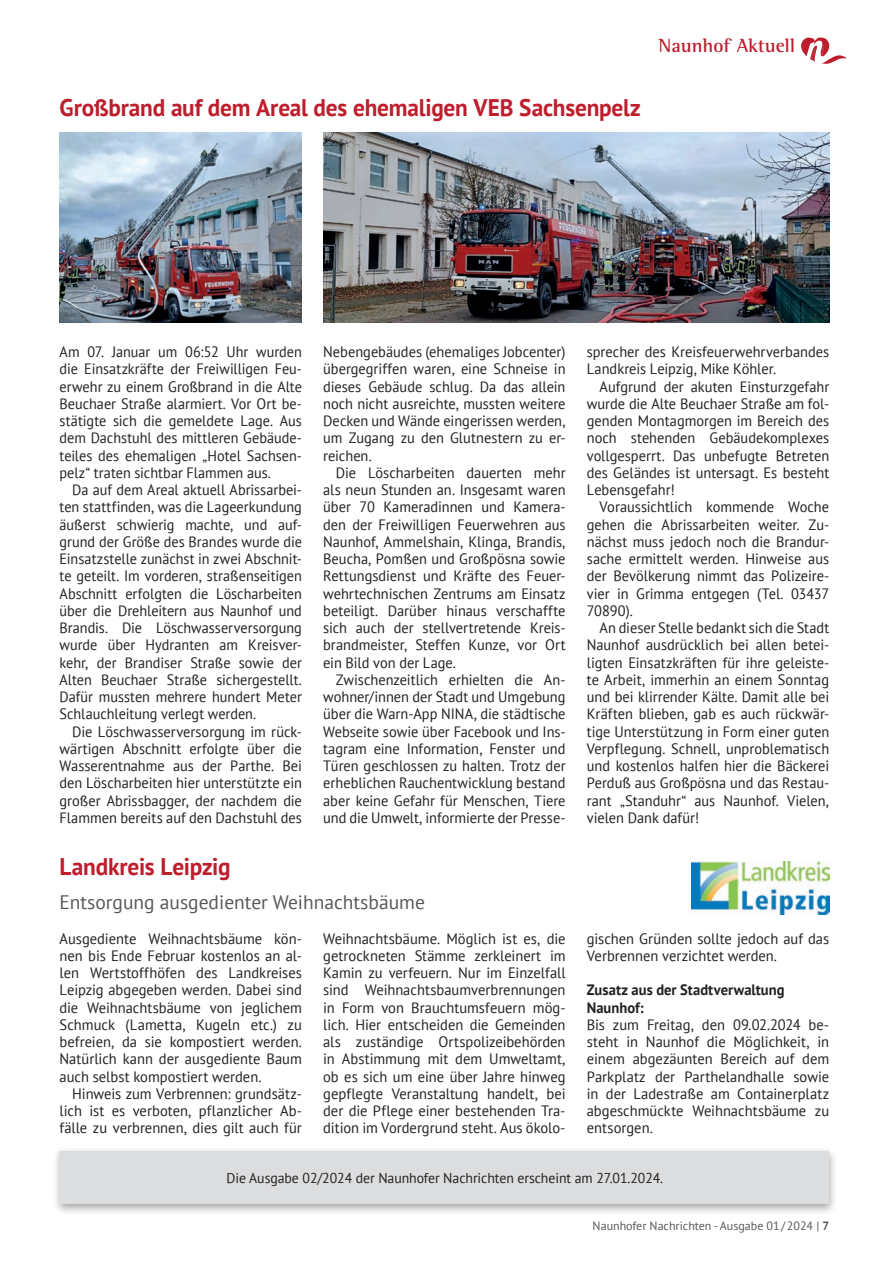
<style>
.page{position:relative;width:893px;height:1263px;background:#fff}
.page>*{position:absolute;margin:0;border:0;box-sizing:border-box;transform-origin:0 0}
.t1{font:700 24px "PT Sans";letter-spacing:-.01em;color:#be1d2c}
.t2{font:19.5px "PT Sans";color:#57585a}
.t3{font:700 19.5px "Rotis Semi Serif Std";letter-spacing:.005em;color:#be1d2c}
.t4{font:15px/17.2px "PT Sans";color:#231f20;text-align:justify;scale:.96 1}
.t5{font:15px/17.2px "PT Sans";color:#231f20;text-align:justify}
.t6{font:15px/17.2px "PT Sans";color:#231f20;text-align:justify;scale:.95 1}
.t7{font:700 15px/17.2px "PT Sans";color:#231f20}
.t8{font:14.25px "PT Sans";letter-spacing:-.005em;color:#231f20}
.t9{font:12px "PT Sans";color:#57585a}
.s1{font-weight:700}
</style>
<div class="page">
<svg style="left:801px;top:37px;width:46px;height:27px"></svg>
<img style="left:692px;top:861px;width:137px;height:53px">
<div style="left:52px;top:1147px;width:786px;height:69px;background:#231f20;opacity:.4"></div>
<div style="left:60px;top:1151px;width:769px;height:52px;background:#dcdddf"></div>
<img style="left:323px;top:133px;width:506px;height:190px">
<img style="left:60px;top:133px;width:242px;height:190px">
<h2 class="t3" style="left:659px;top:34px;width:138px">Naunhof Aktuell</h2>
<h1 class="t1" style="left:60px;top:91px;width:583px">Großbrand auf dem Areal des ehemaligen VEB Sachsenpelz</h1>
<p class="t6" style="left:60px;top:343px;width:257px">Am 07. Januar um 06:52 Uhr wurden die Einsatzkräfte der Freiwilligen Feu&shy;erwehr zu einem Großbrand in die Alte Beuchaer Straße alarmiert. Vor Ort be&shy;stätigte sich die gemeldete Lage. Aus dem Dachstuhl des mittleren Gebäude&shy;teiles des ehemaligen „Hotel Sachsen&shy;pelz“ traten sichtbar Flammen aus.</p>
<p class="t6" style="left:60px;top:481px;width:257px;text-indent:13px">Da auf dem Areal aktuell Abrissarbei&shy;ten stattfinden, was die Lageerkundung äußerst schwierig machte, und auf&shy;grund der Größe des Brandes wurde die Einsatzstelle zunächst in zwei Abschnit&shy;te geteilt. Im vorderen, straßenseitigen Abschnitt erfolgten die Löscharbeiten über die Drehleitern aus Naunhof und Brandis. Die Löschwasserversorgung wurde über Hydranten am Kreisver&shy;kehr, der Brandiser Straße sowie der Alten Beuchaer Straße sichergestellt.<br>Dafür mussten mehrere hundert Meter Schlauchleitung verlegt werden.</p>
<p class="t4" style="left:60px;top:722px;width:254px;text-indent:13px">Die Löschwasserversorgung im rück&shy;wärtigen Abschnitt erfolgte über die Wasserentnahme aus der Parthe. Bei den Löscharbeiten hier unterstützte ein großer Abrissbagger, der nachdem die Flammen bereits auf den Dachstuhl des</p>
<p class="t4" style="left:323px;top:343px;width:254px">Nebengebäudes (ehemaliges Jobcenter) übergegriffen waren, eine Schneise in dieses Gebäude schlug. Da das allein noch nicht ausreichte, mussten weitere Decken und Wände eingerissen werden, um Zugang zu den Glutnestern zu er&shy;reichen.</p>
<p class="t4" style="left:323px;top:464px;width:254px;text-indent:13px">Die Löscharbeiten dauerten mehr als neun Stunden an. Insgesamt waren über 70 Kameradinnen und Kamera&shy;den der Freiwilligen Feuerwehren aus Naunhof, Ammelshain, Klinga, Brandis, Beucha, Pomßen und Großpösna sowie Rettungsdienst und Kräfte des Feuer&shy;wehrtechnischen Zentrums am Einsatz beteiligt. Darüber hinaus verschaffte sich auch der stellvertretende Kreis&shy;brandmeister, Steffen Kunze, vor Ort ein Bild von der Lage.</p>
<p class="t4" style="left:323px;top:671px;width:254px;text-indent:13px">Zwischenzeitlich erhielten die An&shy;wohner/innen der Stadt und Umgebung über die Warn-App NINA, die städtische Webseite sowie über Facebook und Ins&shy;tagram eine Information, Fenster und Türen geschlossen zu halten. Trotz der erheblichen Rauchentwicklung bestand aber keine Gefahr für Menschen, Tiere und die Umwelt, informierte der Presse-</p>
<h1 class="t1" style="left:60px;top:850px;width:173px">Landkreis Leipzig</h1>
<h2 class="t2" style="left:60px;top:890px;width:367px">Entsorgung ausgedienter Weihnachtsbäume</h2>
<p class="t4" style="left:587px;top:343px;width:254px">sprecher des Kreisfeuerwehrverbandes<br>Landkreis Leipzig, Mike Köhler.</p>
<p class="t4" style="left:587px;top:377px;width:254px;text-indent:13px">Aufgrund der akuten Einsturzgefahr wurde die Alte Beuchaer Straße am fol&shy;genden Montagmorgen im Bereich des noch stehenden Gebäudekomplexes vollgesperrt. Das unbefugte Betreten des Geländes ist untersagt. Es besteht Lebensgefahr!</p>
<p class="t4" style="left:587px;top:498px;width:254px;text-indent:13px">Voraussichtlich kommende Woche gehen die Abrissarbeiten weiter. Zu&shy;nächst muss jedoch noch die Brandur&shy;sache ermittelt werden. Hinweise aus der Bevölkerung nimmt das Polizeire&shy;vier in Grimma entgegen (Tel. 03437<br>70890).</p>
<p class="t4" style="left:587px;top:619px;width:254px;text-indent:13px">An dieser Stelle bedankt sich die Stadt Naunhof ausdrücklich bei allen betei&shy;ligten Einsatzkräften für ihre geleiste&shy;te Arbeit, immerhin an einem Sonntag und bei klirrender Kälte. Damit alle bei Kräften blieben, gab es auch rückwär&shy;tige Unterstützung in Form einer guten Verpflegung. Schnell, unproblematisch und kostenlos halfen hier die Bäckerei Perduß aus Großpösna und das Restau&shy;rant „Standuhr“ aus Naunhof. Vielen, vielen Dank dafür!</p>
<p class="t5" style="left:60px;top:929px;width:244px">Ausgediente Weihnachtsbäume kön&shy;nen bis Ende Februar kostenlos an al&shy;len Wertstoffhöfen des Landkreises Leipzig abgegeben werden. Dabei sind die Weihnachtsbäume von jeglichem Schmuck (Lametta, Kugeln etc.) zu befreien, da sie kompostiert werden.<br>Natürlich kann der ausgediente Baum auch selbst kompostiert werden.</p>
<p class="t5" style="left:60px;top:1085px;width:244px;text-indent:13px">Hinweis zum Verbrennen: grundsätz&shy;lich ist es verboten, pflanzlicher Ab&shy;fälle zu verbrennen, dies gilt auch für</p>
<p class="t5" style="left:323px;top:929px;width:244px">Weihnachtsbäume. Möglich ist es, die getrockneten Stämme zerkleinert im Kamin zu verfeuern. Nur im Einzelfall sind Weihnachtsbaumverbrennungen in Form von Brauchtumsfeuern mög&shy;lich. Hier entscheiden die Gemeinden als zuständige Ortspolizeibehörden in Abstimmung mit dem Umweltamt, ob es sich um eine über Jahre hinweg gepflegte Veranstaltung handelt, bei der die Pflege einer bestehenden Tra&shy;dition im Vordergrund steht. Aus ökolo-</p>
<p class="t5" style="left:587px;top:929px;width:244px">gischen Gründen sollte jedoch auf das<br>Verbrennen verzichtet werden.</p>
<p class="t7" style="left:587px;top:981px;width:199px">Zusatz aus der Stadtverwaltung<br>Naunhof:</p>
<p class="t5" style="left:587px;top:1016px;width:244px">Bis zum Freitag, den 09.02.2024 be&shy;steht in Naunhof die Möglichkeit, in einem abgezäunten Bereich auf dem Parkplatz der Parthelandhalle sowie in der Ladestraße am Containerplatz abgeschmückte Weihnachtsbäume zu entsorgen.</p>
<p class="t8" style="left:227px;top:1168px;width:438px">Die Ausgabe 02/2024 der Naunhofer Nachrichten erscheint am 27.01.2024.</p>
<p class="t9" style="left:593px;top:1218px;width:238px">Naunhofer Nachrichten - Ausgabe 01/2024 | <span class="s1">7</span></p>
</div>
